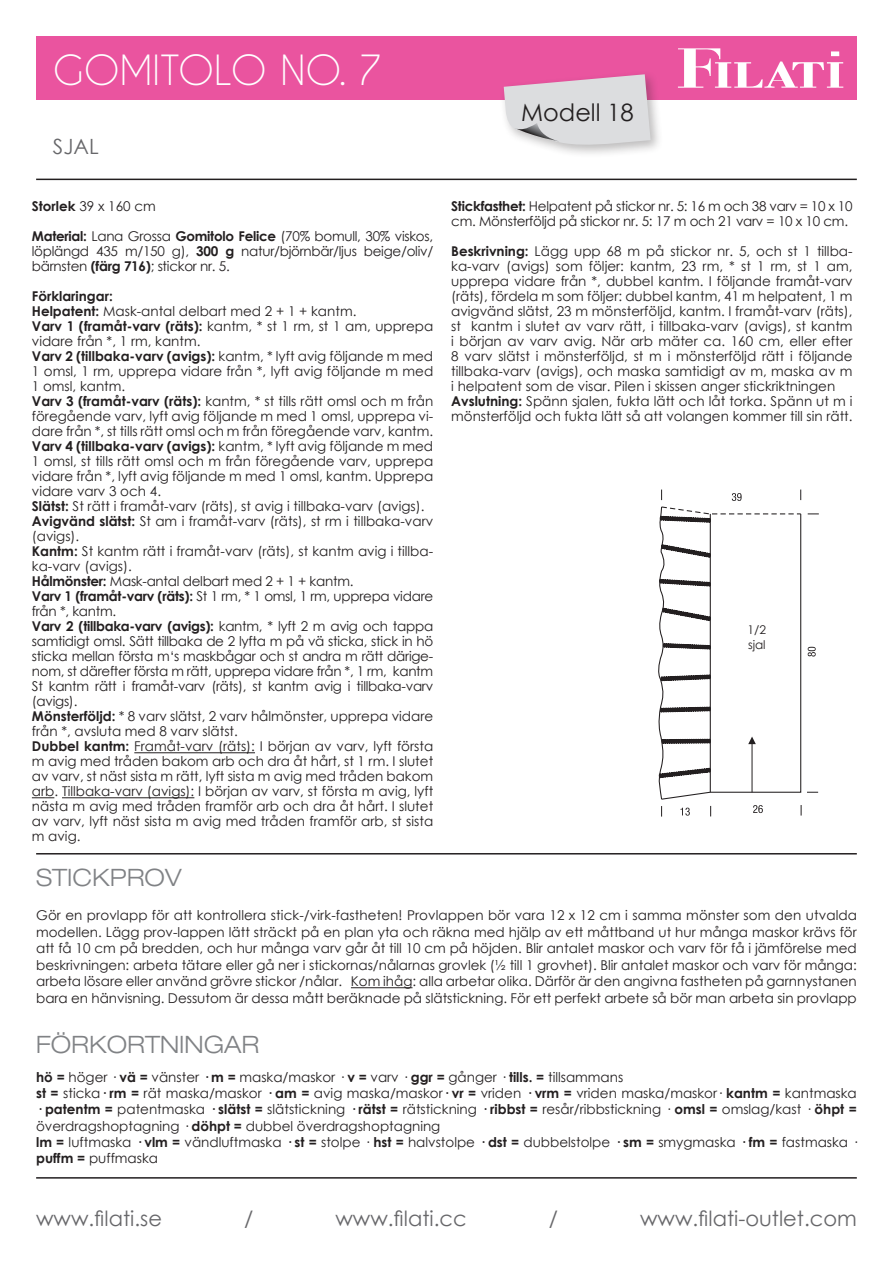
<style>
.page{position:relative;width:893px;height:1263px;background:#fff}
.page>*{position:absolute;margin:0;border:0;box-sizing:border-box;transform-origin:0 0}
.t1{font:39px "Caviar Dreams";color:#fff}
.Helvetica_Light{font:300 expanded 24px "Helvetica Neue LT Std";color:#808285}
.t2{font:24px "Century Gothic";color:#231f20}
.t3{font:21px "Century Gothic";color:#67676a}
.Fliesstext{font:13.5px/15px "Century Gothic";color:#231f20;text-align:justify}
.Helvetica_Light-2{font:13.5px/16.5px "Century Gothic";color:#231f20;text-align:justify}
.Fliesstext-2{font:13.5px/15px "Century Gothic";letter-spacing:-.02em;color:#231f20}
.Fliesstext-3{font:700 13.5px "Century Gothic";color:#231f20}
.Schnitt{font:12px "Century Gothic";color:#231f20}
.s1{font-weight:700}
</style>
<div class="page">
<hr style="left:36px;top:1177px;width:821px;height:1px;background:#231f20">
<hr style="left:36px;top:179px;width:821px;height:1px;background:#231f20">
<div style="left:36px;top:36px;width:821px;height:64px;background:#ea549f"></div>
<svg style="left:678px;top:48px;width:165px;height:40px"></svg>
<div style="left:499px;top:70px;width:165px;height:88px;background:#231f20;opacity:.3"></div>
<svg style="left:504px;top:74px;width:147px;height:76px;background:#dcced7"></svg>
<svg style="left:658px;top:489px;width:161px;height:327px"></svg>
<hr style="left:134px;top:752px;width:121px;height:1px;background:#231f20">
<svg style="left:32px;top:797px;width:22px;height:1px"></svg>
<hr style="left:62px;top:797px;width:132px;height:1px;background:#231f20">
<hr style="left:36px;top:853px;width:821px;height:1px;background:#231f20">
<hr style="left:351px;top:987px;width:61px;height:1px;background:#231f20">
<p class="t1" style="left:53px;top:47px;width:331px">GOMITOLO NO. 7</p>
<p class="t3" style="left:53px;top:131px;width:47px">SJAL</p>
<p class="Fliesstext" style="left:32px;top:199px;width:125px"><span class="s1">Storlek</span> 39 x 160 cm</p>
<p class="Fliesstext" style="left:32px;top:229px;width:403px"><span class="s1">Material:</span> Lana Grossa <span class="s1">Gomitolo Felice</span> (70% bomull, 30% viskos, löplängd 435 m/150 g), <span class="s1">300 g</span> natur/björnbär/ljus beige/oliv/ bärnsten <span class="s1">(färg 716)</span>; stickor nr. 5.</p>
<p class="Fliesstext-3" style="left:32px;top:286px;width:82px">Förklaringar:</p>
<p class="Fliesstext" style="left:32px;top:304px;width:326px"><span class="s1">Helpatent:</span> Mask-antal delbart med 2 + 1 + kantm.</p>
<p class="Fliesstext" style="left:32px;top:319px;width:403px"><span class="s1">Varv 1 (framåt-varv (räts):</span> kantm, * st 1 rm, st 1 am, upprepa vidare från *, 1 rm, kantm.</p>
<p class="Fliesstext" style="left:32px;top:349px;width:403px"><span class="s1">Varv 2 (tillbaka-varv (avigs):</span> kantm, * lyft avig följande m med 1 omsl, 1 rm, upprepa vidare från *, lyft avig följande m med 1 omsl, kantm.</p>
<p class="Fliesstext" style="left:32px;top:394px;width:403px"><span class="s1">Varv 3 (framåt-varv (räts):</span> kantm, * st tills rätt omsl och m från föregående varv, lyft avig följande m med 1 omsl, upprepa vi&shy;dare från *, st tills rätt omsl och m från föregående varv, kantm.</p>
<p class="Fliesstext" style="left:32px;top:439px;width:403px"><span class="s1">Varv 4 (tillbaka-varv (avigs):</span> kantm, * lyft avig följande m med 1 omsl, st tills rätt omsl och m från föregående varv, upprepa vidare från *, lyft avig följande m med 1 omsl, kantm. Upprepa vidare varv 3 och 4.</p>
<p class="Fliesstext" style="left:32px;top:499px;width:394px"><span class="s1">Slätst:</span> St rätt i framåt-varv (räts), st avig i tillbaka-varv (avigs).</p>
<p class="Fliesstext" style="left:32px;top:514px;width:403px"><span class="s1">Avigvänd slätst:</span> St am i framåt-varv (räts), st rm i tillbaka-varv (avigs).</p>
<p class="Fliesstext" style="left:32px;top:544px;width:403px"><span class="s1">Kantm:</span> St kantm rätt i framåt-varv (räts), st kantm avig i tillba&shy;ka-varv (avigs).</p>
<p class="Fliesstext-2" style="left:32px;top:574px;width:323px"><span class="s1">Hålmönster:</span> Mask-antal delbart med 2 + 1 + kantm.</p>
<p class="Fliesstext-2" style="left:32px;top:589px;width:403px"><span class="s1">Varv 1 (framåt-varv (räts):</span> St 1 rm, * 1 omsl, 1 rm, upprepa vidare från *, kantm.</p>
<p class="Fliesstext" style="left:32px;top:619px;width:403px"><span class="s1">Varv 2 (tillbaka-varv (avigs):</span> kantm, * lyft 2 m avig och tappa samtidigt omsl. Sätt tillbaka de 2 lyfta m på vä sticka, stick in hö sticka mellan första m‘s maskbågar och st andra m rätt därige&shy;nom, st därefter första m rätt, upprepa vidare från *, 1 rm, kantm St kantm rätt i framåt-varv (räts), st kantm avig i tillbaka-varv (avigs).</p>
<p class="Fliesstext" style="left:32px;top:709px;width:403px"><span class="s1">Mönsterföljd:</span> * 8 varv slätst, 2 varv hålmönster, upprepa vidare från *, avsluta med 8 varv slätst.</p>
<p class="Fliesstext" style="left:32px;top:739px;width:403px"><span class="s1">Dubbel kantm:</span> Framåt-varv (räts): I början av varv, lyft första m avig med tråden bakom arb och dra åt hårt, st 1 rm. I slutet av varv, st näst sista m rätt, lyft sista m avig med tråden bakom arb. Tillbaka-varv (avigs): I början av varv, st första m avig, lyft nästa m avig med tråden framför arb och dra åt hårt. I slutet av varv, lyft näst sista m avig med tråden framför arb, st sista m avig.</p>
<p class="Helvetica_Light" style="left:36px;top:863px;width:147px">STICKPROV</p>
<p class="t2" style="left:521px;top:96px;width:114px">Modell 18</p>
<p class="Fliesstext-2" style="left:451px;top:199px;width:403px"><span class="s1">Stickfasthet:</span> Helpatent på stickor nr. 5: 16 m och 38 varv = 10 x 10 cm. Mönsterföljd på stickor nr. 5: 17 m och 21 varv = 10 x 10 cm.</p>
<p class="Fliesstext" style="left:451px;top:244px;width:403px"><span class="s1">Beskrivning:</span> Lägg upp 68 m på stickor nr. 5, och st 1 tillba&shy;ka-varv (avigs) som följer: kantm, 23 rm, * st 1 rm, st 1 am, upprepa vidare från *, dubbel kantm. I följande framåt-varv (räts), fördela m som följer: dubbel kantm, 41 m helpatent, 1 m avigvänd slätst, 23 m mönsterföljd, kantm. I framåt-varv (räts), st kantm i slutet av varv rätt, i tillbaka-varv (avigs), st kantm i början av varv avig. När arb mäter ca. 160 cm, eller efter 8 varv slätst i mönsterföljd, st m i mönsterföljd rätt i följande tillbaka-varv (avigs), och maska samtidigt av m, maska av m i helpatent som de visar. Pilen i skissen anger stickriktningen</p>
<p class="Fliesstext" style="left:451px;top:394px;width:403px"><span class="s1">Avslutning:</span> Spänn sjalen, fukta lätt och låt torka. Spänn ut m i mönsterföljd och fukta lätt så att volangen kommer till sin rätt.</p>
<p class="Schnitt" style="left:748px;top:622px;width:20px">1/2</p>
<p class="Schnitt" style="left:748px;top:636px;width:19px">sjal</p>
<p class="Helvetica_Light-2" style="left:36px;top:907px;width:822px">Gör en provlapp för att kontrollera stick-/virk-fastheten! Provlappen bör vara 12 x 12 cm i samma mönster som den utvalda modellen. Lägg prov-lappen lätt sträckt på en plan yta och räkna med hjälp av ett måttband ut hur många maskor krävs för att få 10 cm på bredden, och hur många varv går åt till 10 cm på höjden. Blir antalet maskor och varv för få i jämförelse med beskrivningen: arbeta tätare eller gå ner i stickornas/nålarnas grovlek (½ till 1 grovhet). Blir antalet maskor och varv för många: arbeta lösare eller använd grövre stickor /nålar. Kom ihåg: alla arbetar olika. Därför är den angivna fastheten på garnnystanen bara en hänvisning. Dessutom är dessa mått beräknade på slätstickning. För ett perfekt arbete så bör man arbeta sin provlapp</p>
<p class="Helvetica_Light" style="left:36px;top:1030px;width:225px">FÖRKORTNINGAR</p>
<p class="Fliesstext" style="left:36px;top:1069px;width:589px"><span class="s1">hö =</span> höger · <span class="s1">vä =</span> vänster <span class="s1">· m =</span> maska/maskor · <span class="s1">v =</span> varv · <span class="s1">ggr =</span> gånger · <span class="s1">tills. =</span> tillsammans</p>
<p class="Fliesstext" style="left:36px;top:1085px;width:822px;line-height:16.2px"><span class="s1">st =</span> sticka<span class="s1">· rm =</span> rät maska/maskor <span class="s1">· am =</span> avig maska/maskor<span class="s1">· vr =</span> vriden <span class="s1">· vrm =</span> vriden maska/maskor· <span class="s1">kantm =</span> kantmaska <span class="s1">· patentm =</span> patentmaska <span class="s1">· slätst =</span> slätstickning <span class="s1">· rätst =</span> rätstickning <span class="s1">· ribbst =</span> resår/ribbstickning · <span class="s1">omsl =</span> omslag/kast · <span class="s1">öhpt = </span>överdragshoptagning · <span class="s1">döhpt =</span> dubbel överdragshoptagning</p>
<p class="Fliesstext" style="left:36px;top:1133px;width:822px;line-height:16.2px"><span class="s1">lm =</span> luftmaska <span class="s1">· vlm =</span> vändluftmaska <span class="s1">· st =</span> stolpe · <span class="s1">hst =</span> halvstolpe <span class="s1">· dst =</span> dubbelstolpe <span class="s1">· sm =</span> smygmaska <span class="s1">· fm =</span> fastmaska · <span class="s1">puffm =</span> puffmaska</p>
<p class="t3" style="left:36px;top:1204px;width:127px">www.filati.se</p>
<p class="t3" style="left:244px;top:1204px;width:11px">/</p>
<p class="t3" style="left:335px;top:1204px;width:133px">www.filati.cc</p>
<p class="t3" style="left:549px;top:1204px;width:11px">/</p>
<p class="t3" style="left:640px;top:1204px;width:218px">www.filati-outlet.com</p>
</div>
